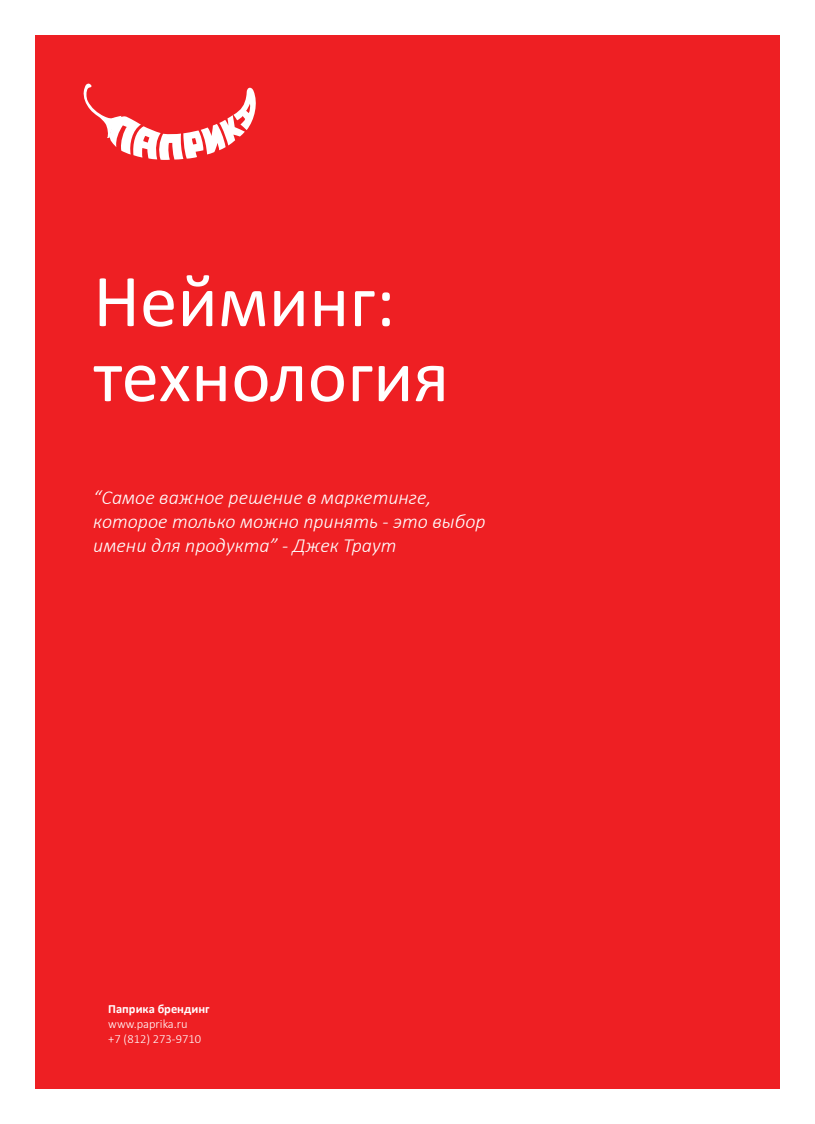
<style>
.page{position:relative;width:815px;height:1124px;background:#fff}
.page>*{position:absolute;margin:0;border:0;box-sizing:border-box;transform-origin:0 0}
.t1{font:75px/75px "Calibri";color:#fff}
.t2{font:italic 300 20px/24px "Calibri";color:#fff}
.t3{font:300 12.5px/15px "Calibri";color:#fff}
.t4{font:700 12.5px "Calibri";color:#fff}
</style>
<div class="page">
<div style="left:35px;top:35px;width:745px;height:1053px;background:#ee1f23"></div>
<svg style="left:83px;top:83px;width:173px;height:77px"></svg>
<h1 class="t1" style="left:93px;top:264px;width:357px">Нейминг: технология</h1>
<p class="t2" style="left:93px;top:485px;width:394px">“Самое важное решение в маркетинге, которое только можно принять - это выбор имени для продукта” - Джек Траут</p>
<p class="t4" style="left:108px;top:1001px;width:103px">Паприка брендинг</p>
<p class="t3" style="left:108px;top:1016px;width:94px">www.paprika.ru +7 (812) 273-9710</p>
</div>
